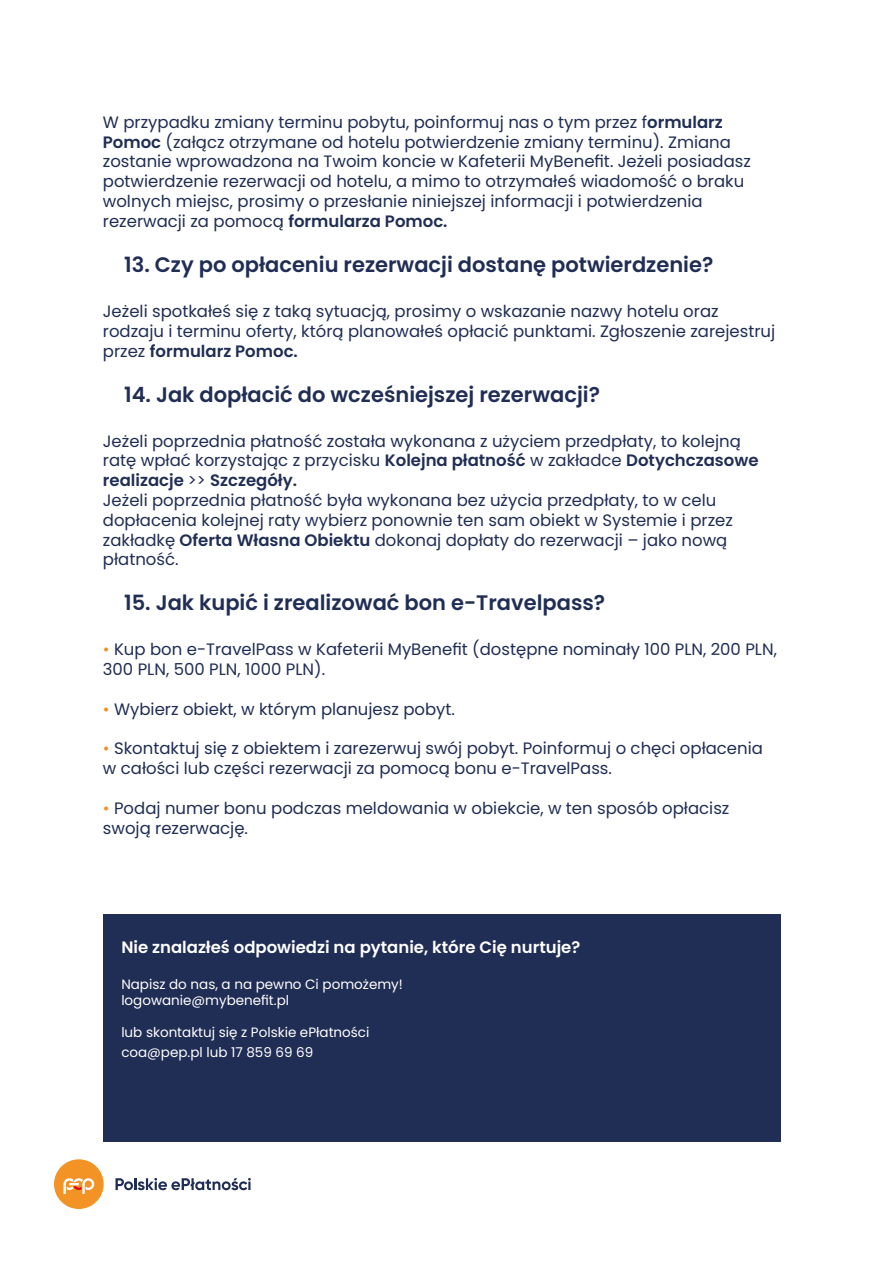
<style>
.page{position:relative;width:893px;height:1263px;background:#fff}
.page>*{position:absolute;margin:0;border:0;box-sizing:border-box;transform-origin:0 0}
.t1{font:600 21px "Poppins";color:#202d54}
.t2{font:16.5px/19.8px "Poppins";color:#202d54}
.t3{font:600 16.5px "Poppins";color:#fff}
.t4{font:13.5px/16.2px "Poppins";color:#fff}
.s1{font-weight:600}
.s2{color:#f39325}
</style>
<div class="page">
<div style="left:54px;top:1159px;width:50px;height:50px;background:#f39325;border-radius:50%"></div>
<svg style="left:63px;top:1178px;width:31px;height:16px"></svg>
<svg style="left:115px;top:1178px;width:136px;height:12px"></svg>
<div style="left:103px;top:914px;width:677px;height:228px;background:#202d54"></div>
<p class="t2" style="left:103px;top:112px;width:650px">W przypadku zmiany terminu pobytu, poinformuj nas o tym przez f<span class="s1">ormularz Pomoc</span> (załącz otrzymane od hotelu potwierdzenie zmiany terminu). Zmiana zostanie wprowadzona na Twoim koncie w Kafeterii MyBenefit. Jeżeli posiadasz potwierdzenie rezerwacji od hotelu, a mimo to otrzymałeś wiadomość o braku wolnych miejsc, prosimy o przesłanie niniejszej informacji i potwierdzenia rezerwacji za pomocą <span class="s1">formularza Pomoc.</span></p>
<p class="t1" style="left:124px;top:252px;width:591px">13. Czy po opłaceniu rezerwacji dostanę potwierdzenie?</p>
<p class="t2" style="left:103px;top:301px;width:674px">Jeżeli spotkałeś się z taką sytuacją, prosimy o wskazanie nazwy hotelu oraz rodzaju i terminu oferty, którą planowałeś opłacić punktami. Zgłoszenie zarejestruj przez <span class="s1">formularz Pomoc.</span></p>
<p class="t1" style="left:124px;top:382px;width:477px">14. Jak dopłacić do wcześniejszej rezerwacji?</p>
<p class="t2" style="left:103px;top:431px;width:657px">Jeżeli poprzednia płatność została wykonana z użyciem przedpłaty, to kolejną ratę wpłać korzystając z przycisku <span class="s1">Kolejna płatność</span> w zakładce <span class="s1">Dotychczasowe realizacje</span> &gt;&gt; <span class="s1">Szczegóły.<br></span>Jeżeli poprzednia płatność była wykonana bez użycia przedpłaty, to w celu dopłacenia kolejnej raty wybierz ponownie ten sam obiekt w Systemie i przez zakładkę <span class="s1">Oferta Własna Obiektu</span> dokonaj dopłaty do rezerwacji – jako nową płatność.</p>
<p class="t1" style="left:124px;top:591px;width:482px">15. Jak kupić i zrealizować bon e-Travelpass?</p>
<p class="t2" style="left:103px;top:640px;width:675px"><span class="s2">•</span> Kup bon e-TravelPass w Kafeterii MyBenefit (dostępne nominały 100 PLN, 200 PLN,<br>300 PLN, 500 PLN, 1000 PLN).</p>
<p class="t2" style="left:103px;top:699px;width:354px"><span class="s2">•</span> Wybierz obiekt, w którym planujesz pobyt.</p>
<p class="t2" style="left:103px;top:739px;width:662px"><span class="s2">•</span> Skontaktuj się z obiektem i zarezerwuj swój pobyt. Poinformuj o chęci opłacenia w całości lub części rezerwacji za pomocą bonu e-TravelPass.</p>
<p class="t2" style="left:103px;top:798px;width:628px"><span class="s2">•</span> Podaj numer bonu podczas meldowania w obiekcie, w ten sposób opłacisz swoją rezerwację.</p>
<p class="t3" style="left:121px;top:937px;width:461px">Nie znalazłeś odpowiedzi na pytanie, które Cię nurtuje?</p>
<p class="t4" style="left:121px;top:976px;width:283px">Napisz do nas, a na pewno Ci pomożemy! logowanie@mybenefit.pl</p>
<p class="t4" style="left:121px;top:1023px;width:250px;line-height:19.8px">lub skontaktuj się z Polskie ePłatności coa@pep.pl lub 17 859 69 69</p>
</div>
